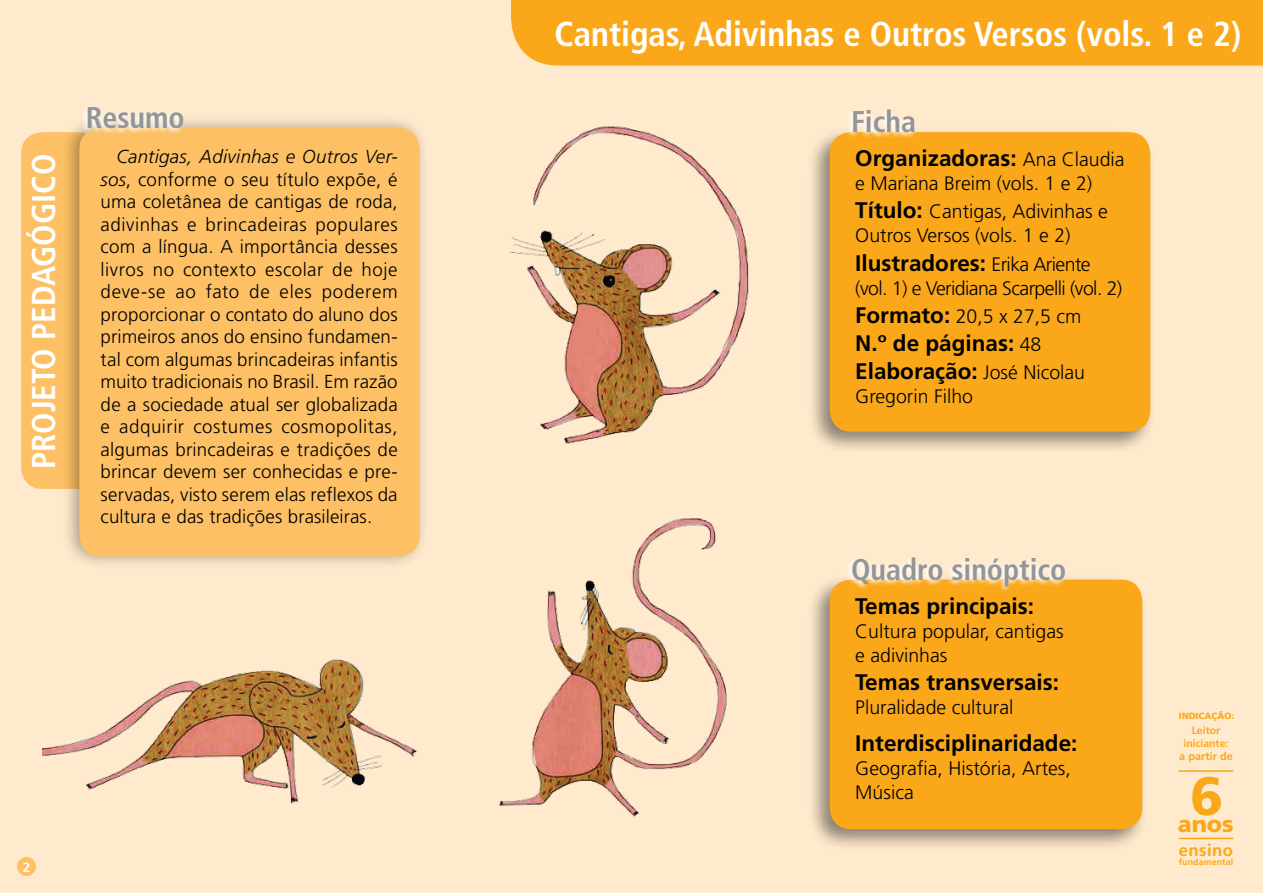
<style>
.page{position:relative;width:1263px;height:893px;background:#ffeacd}
.page>*{position:absolute;margin:0;border:0;box-sizing:border-box;transform-origin:0 0}
.t1{font:900 54px "Frutiger LT Std";color:#faa81a}
.t2{font:700 condensed 34.5px "Frutiger LT Std";color:#fff}
.t3{font:700 condensed 33px "Frutiger LT Std";color:#fff}
.t4{font:700 condensed 30px "Frutiger LT Std";color:#939598}
.t5{font:900 22.95px "Frutiger LT Std";color:#faa81a}
.t6{font:700 22.5px/28.2px "Frutiger LT Std";color:#000}
.t7{font:300 19.5px/24px "Frutiger LT Std";color:#000}
.t8{font:300 19.5px/28.2px "Frutiger LT Std";letter-spacing:-.03em;color:#000}
.t9{font:300 18.75px/22.5px "Frutiger LT Std";letter-spacing:.005em;color:#000;text-align:justify}
.t10{font:700 16.65px "Frutiger LT Std";letter-spacing:.03em;color:#faa81a}
.t11{font:700 13.5px "Frutiger LT Std";color:#fff}
.t12{font:700 10.95px "Frutiger LT Std";color:#faa81a}
.t13{font:700 10.5px/12.6px "Frutiger LT Std";color:#faa81a;text-align:center}
.t14{font:900 9px "Frutiger LT Std";color:#faa81a}
.t15{font:700 8.85px "Frutiger LT Std";letter-spacing:.01em;color:#faa81a}
.s1{font-style:italic}
.s2{font-weight:300;font-size:19.5px}
.s3{font-weight:700;font-size:22.5px}
</style>
<div class="page">
<div style="left:17px;top:857px;width:19px;height:19px;background:#fdc064;border-radius:50%"></div>
<div style="left:511px;top:0;width:752px;height:66px;background:#faa81a"></div>
<div style="left:21px;top:132px;width:78px;height:357px;background:#fdc064;border-radius:21px"></div>
<div style="left:807px;top:126px;width:349px;height:328px;background:#000;opacity:.44"></div>
<div style="left:830px;top:132px;width:320px;height:300px;background:#faa81a;border-radius:21px"></div>
<svg style="left:847px;top:111px;width:70px;height:27px"></svg>
<div style="left:807px;top:574px;width:341px;height:278px;background:#000;opacity:.44"></div>
<div style="left:830px;top:580px;width:312px;height:249px;background:#faa81a;border-radius:21px"></div>
<svg style="left:846px;top:558px;width:221px;height:34px"></svg>
<div style="left:61px;top:114px;width:369px;height:456px;background:#000;opacity:.33"></div>
<div style="left:79px;top:128px;width:341px;height:428px;background:#fdc064;border-radius:21px"></div>
<svg style="left:81px;top:107px;width:104px;height:28px"></svg>
<img style="left:499px;top:126px;width:250px;height:691px">
<img style="left:42px;top:659px;width:376px;height:145px">
<hr style="left:1179px;top:770px;width:54px;height:2px;background:#faa81a">
<hr style="left:1179px;top:838px;width:54px;height:1px;background:#faa81a">
<h3 class="t4" style="left:86px;top:100px;width:100px">Resumo</h3>
<h2 class="t2" style="left:555px;top:14px;width:688px">Cantigas, Adivinhas e Outros Versos (vols. 1 e 2)</h2>
<h3 class="t4" style="left:851px;top:104px;width:67px">Ficha</h3>
<p class="t9" style="left:101px;top:146px;width:299px;text-indent:16px"><span class="s1">Cantigas, Adivinhas e Outros Ver&shy;sos</span>, conforme o seu título expõe, é uma coletânea de cantigas de roda, adivinhas e brincadeiras populares com a língua. A importância desses livros no contexto escolar de hoje deve-se ao fato de eles poderem proporcionar o contato do aluno dos primeiros anos do ensino fundamen&shy;tal com algumas brincadeiras infantis muito tradicionais no Brasil. Em razão de a sociedade atual ser globalizada e adquirir costumes cosmopolitas, algumas brincadeiras e tradições de brincar devem ser conhecidas e pre&shy;servadas, visto serem elas reflexos da cultura e das tradições brasileiras.</p>
<h3 class="t3" style="left:24px;top:469px;width:313px;rotate:-90deg">PROJETO Pedagógico</h3>
<p class="t6" style="left:855px;top:144px;width:271px">Organizadoras: <span class="s2">Ana Claudia</span></p>
<p class="t7" style="left:855px;top:170px;width:254px;line-height:28.2px">e Mariana Breim (vols. 1 e 2)<br><span class="s3">Título:</span> Cantigas, Adivinhas e</p>
<p class="t7" style="left:855px;top:224px;width:217px">Outros Versos (vols. 1 e 2)</p>
<p class="t6" style="left:855px;top:249px;width:237px">Ilustradores: <span class="s2">Erika Ariente</span></p>
<p class="t8" style="left:855px;top:274px;width:269px">(vol. 1) e Veridiana Scarpelli (vol. 2)<br><span class="s3">Formato:</span> 20,5 x 27,5 cm</p>
<p class="t6" style="left:855px;top:329px;width:231px">N.º de páginas: <span class="s2">48<br></span>Elaboração: <span class="s2">José Nicolau</span></p>
<p class="t7" style="left:855px;top:385px;width:119px">Gregorin Filho</p>
<p class="t11" style="left:23px;top:859px;width:9px">2</p>
<h3 class="t4" style="left:851px;top:551px;width:217px">Quadro sinóptico</h3>
<p class="t6" style="left:855px;top:592px;width:180px">Temas principais:</p>
<p class="t7" style="left:855px;top:619px;width:210px">Cultura popular, cantigas e adivinhas</p>
<p class="t6" style="left:855px;top:668px;width:205px">Temas transversais:</p>
<p class="t7" style="left:855px;top:695px;width:160px">Pluralidade cultural</p>
<p class="t6" style="left:855px;top:729px;width:224px">Interdisciplinaridade:</p>
<p class="t7" style="left:855px;top:756px;width:217px">Geografia, História, Artes,<br>Música</p>
<p class="t14" style="left:1179px;top:710px;width:57px">Indicação:</p>
<p class="t13" style="left:1183px;top:724px;width:46px">Leitor iniciante:</p>
<p class="t12" style="left:1179px;top:750px;width:55px">a partir de</p>
<h1 class="t1" style="left:1190px;top:763px;width:35px">6</h1>
<p class="t5" style="left:1178px;top:810px;width:58px">anos</p>
<p class="t10" style="left:1179px;top:840px;width:56px">ensino</p>
<p class="t15" style="left:1179px;top:856px;width:56px">fundamental</p>
</div>
